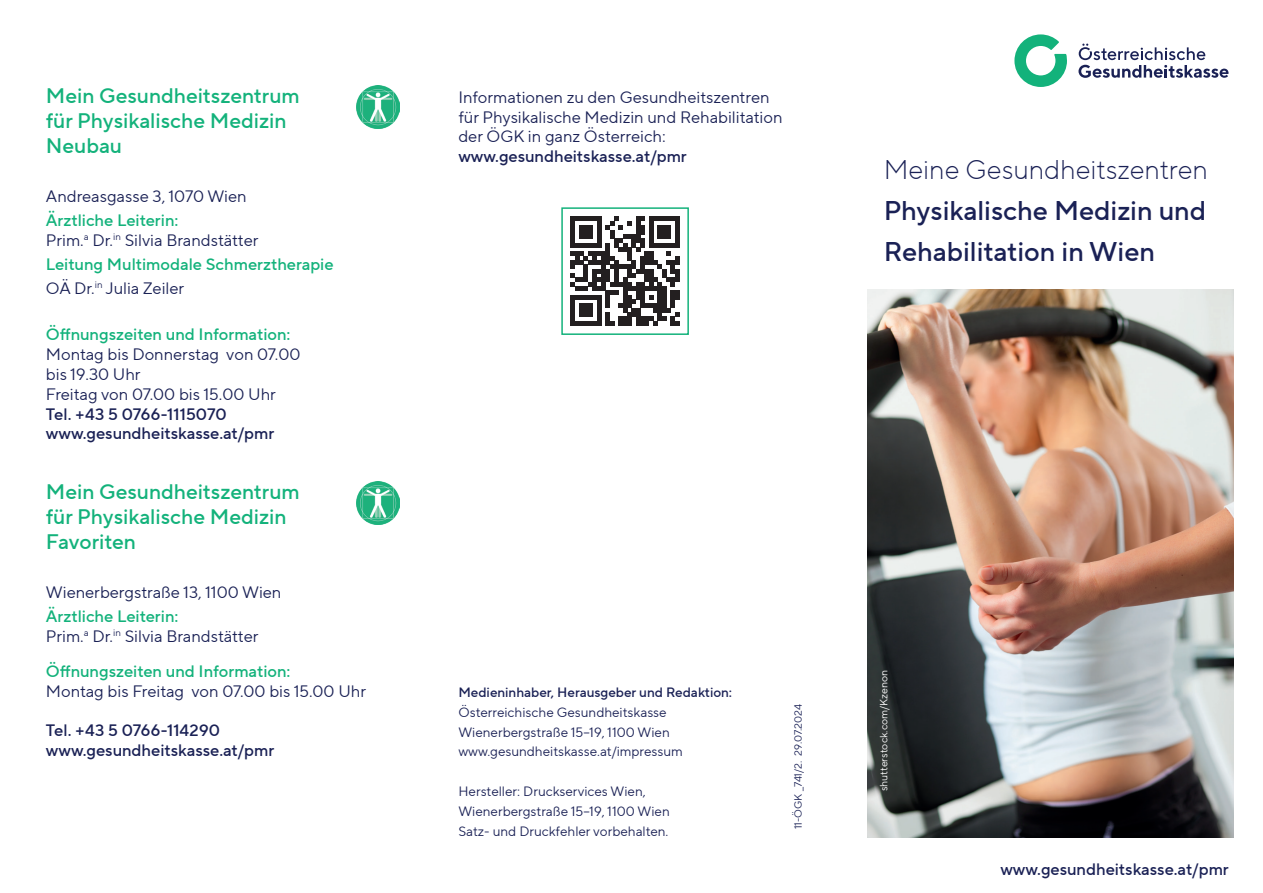
<style>
.page{position:relative;width:1263px;height:893px;background:#fff}
.page>*{position:absolute;margin:0;border:0;box-sizing:border-box;transform-origin:0 0}
.t1{font:500 27px/41.2px "TT Norms Pro";color:#1a2155}
.t2{font:300 27px "TT Norms Pro";color:#1a2155}
.t3{font:500 21px/25.2px "TT Norms Pro";color:#13b27b}
.t4{font:16.5px/19.8px "TT Norms Pro";color:#1a2155}
.t5{font:500 16.5px/19.8px "TT Norms Pro";color:#1a2155}
.t6{font:500 16.5px/24px "TT Norms Pro";color:#13b27b}
.t7{font:13.5px/19.8px "TT Norms Pro";color:#1a2155}
.t8{font:500 13.5px "TT Norms Pro";color:#1a2155}
.t9{font:10.5px "TT Norms Pro";color:#1a2155}
.t10{font:10.5px "TT Norms Pro";color:#fff}
.s1{font-weight:500;color:#13b27b}
.s2{font-weight:400;color:#1a2155}
</style>
<div class="page">
<svg style="left:1014px;top:34px;width:53px;height:53px"></svg>
<svg style="left:1078px;top:44px;width:150px;height:34px"></svg>
<img style="left:357px;top:86px;width:42px;height:42px">
<img style="left:357px;top:482px;width:42px;height:42px">
<svg style="left:571px;top:217px;width:108px;height:108px"></svg>
<div style="left:561px;top:207px;width:128px;height:128px;border:2px solid #13b27b"></div>
<img style="left:867px;top:289px;width:366px;height:549px">
<p class="t3" style="left:46px;top:83px;width:255px">Mein Gesundheitszentrum für Physikalische Medizin<br>Neubau</p>
<p class="t4" style="left:46px;top:186px;width:202px">Andreasgasse 3, 1070 Wien</p>
<p class="t4" style="left:46px;top:210px;width:214px"><span class="s1">Ärztliche Leiterin:<br></span>Prim.<sup>a</sup> Dr.<sup>in</sup> Silvia Brandstätter</p>
<p class="t6" style="left:46px;top:252px;width:289px">Leitung Multimodale Schmerztherapie<br><span class="s2">OÄ Dr.</span><sup>in</sup> <span class="s2">Julia Zeiler</span></p>
<p class="t6" style="left:46px;top:323px;width:246px">Öffnungszeiten und Information:</p>
<p class="t4" style="left:46px;top:344px;width:256px">Montag bis Donnerstag von 07.00 bis 19.30 Uhr<br>Freitag von 07.00 bis 15.00 Uhr</p>
<p class="t5" style="left:46px;top:404px;width:230px">Tel. +43 5 0766-1115070 www.gesundheitskasse.at/pmr</p>
<p class="t3" style="left:46px;top:479px;width:255px">Mein Gesundheitszentrum für Physikalische Medizin<br>Favoriten</p>
<p class="t4" style="left:46px;top:582px;width:237px">Wienerbergstraße 13, 1100 Wien</p>
<p class="t4" style="left:46px;top:606px;width:214px"><span class="s1">Ärztliche Leiterin:<br></span>Prim.<sup>a</sup> Dr.<sup>in</sup> Silvia Brandstätter</p>
<p class="t6" style="left:46px;top:659px;width:246px">Öffnungszeiten und Information:</p>
<p class="t4" style="left:46px;top:681px;width:322px">Montag bis Freitag von 07.00 bis 15.00 Uhr</p>
<p class="t5" style="left:46px;top:721px;width:230px">Tel. +43 5 0766-114290 www.gesundheitskasse.at/pmr</p>
<p class="t4" style="left:458px;top:87px;width:326px">Informationen zu den Gesundheitszentren für Physikalische Medizin und Rehabilitation der ÖGK in ganz Österreich:</p>
<p class="t5" style="left:458px;top:147px;width:230px">www.gesundheitskasse.at/pmr</p>
<h1 class="t2" style="left:884px;top:150px;width:326px">Meine Gesundheitszentren</h1>
<h1 class="t1" style="left:884px;top:190px;width:324px">Physikalische Medizin und<br>Rehabilitation in Wien</h1>
<p class="t8" style="left:458px;top:682px;width:275px">Medieninhaber, Herausgeber und Redaktion:</p>
<p class="t7" style="left:458px;top:702px;width:226px">Österreichische Gesundheitskasse<br>Wienerbergstraße 15–19, 1100 Wien www.gesundheitskasse.at/impressum</p>
<p class="t7" style="left:458px;top:781px;width:213px">Hersteller: Druckservices Wien,<br>Wienerbergstraße 15–19, 1100 Wien<br>Satz- und Druckfehler vorbehalten.</p>
<p class="t9" style="left:790px;top:829px;width:127px;rotate:-90deg">11-ÖGK _741/2. 29.07.2024</p>
<p class="t10" style="left:876px;top:791px;width:123px;rotate:-90deg">shutterstock.com/Kzenon</p>
<p class="t5" style="left:1000px;top:859px;width:230px">www.gesundheitskasse.at/pmr</p>
</div>
